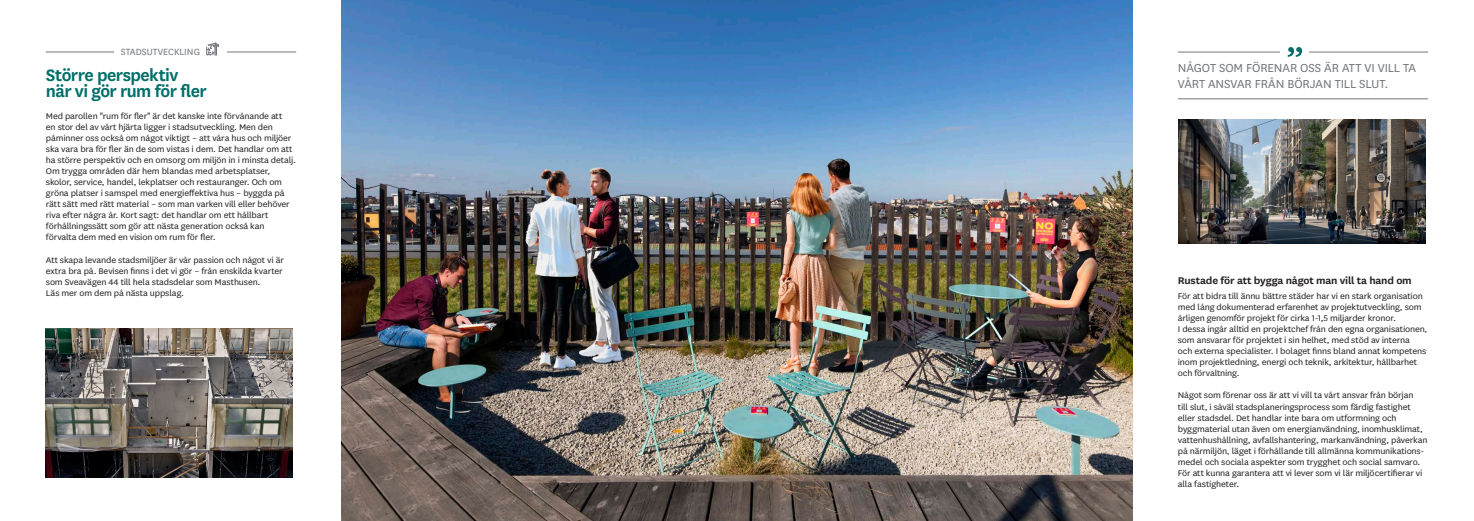
<style>
.page{position:relative;width:1474px;height:521px;background:#fff}
.page>*{position:absolute;margin:0;border:0;box-sizing:border-box;transform-origin:0 0}
.t1{font:600 19.25px/15.8px "Skandia Sans";letter-spacing:-.03em;color:#006f68}
.t2{font:13.56px/15.8px "Skandia Sans";letter-spacing:-.005em;color:#72767a}
.t3{font:600 11.38px "Skandia Sans";letter-spacing:-.02em;color:#231f20;scale:1.06 1}
.t4{font:10.5px "Skandia Sans";color:#72767a}
.t5{font:9.62px/11px "Skandia Sans";letter-spacing:-.015em;color:#231f20;scale:1.06 1}
</style>
<div class="page">
<img style="left:341px;top:0;width:791px;height:521px">
<hr style="left:46px;top:52px;width:250px;height:1px;background:#72767a">
<div style="left:114px;top:47px;width:113px;height:15px;background:#fff"></div>
<svg style="left:206px;top:42px;width:13px;height:14px"></svg>
<img style="left:46px;top:329px;width:247px;height:148px">
<hr style="left:1177px;top:52px;width:250px;height:1px;background:#72767a">
<hr style="left:1177px;top:98px;width:250px;height:1px;background:#72767a">
<div style="left:1280px;top:44px;width:28px;height:17px;background:#fff"></div>
<svg style="left:1287px;top:47px;width:14px;height:10px"></svg>
<img style="left:1178px;top:120px;width:247px;height:123px">
<p class="t4" style="left:121px;top:45px;width:81px">STADSUTVECKLING</p>
<p class="t1" style="left:46px;top:67px;width:162px">Större perspektiv när vi gör rum för fler</p>
<p class="t5" style="left:46px;top:110px;width:237px">Med parollen "rum för fler" är det kanske inte förvånande att<br>en stor del av vårt hjärta ligger i stadsutveckling. Men den påminner oss också om något viktigt – att våra hus och miljöer ska vara bra för fler än de som vistas i dem. Det handlar om att ha större perspektiv och en omsorg om miljön in i minsta detalj.<br>Om trygga områden där hem blandas med arbetsplatser, skolor, service, handel, lekplatser och restauranger. Och om gröna platser i samspel med energieffektiva hus – byggda på rätt sätt med rätt material – som man varken vill eller behöver riva efter några år. Kort sagt: det handlar om ett hållbart förhållningssätt som gör att nästa generation också kan förvalta dem med en vision om rum för fler.</p>
<p class="t5" style="left:46px;top:254px;width:226px">Att skapa levande stadsmiljöer är vår passion och något vi är extra bra på. Bevisen finns i det vi gör – från enskilda kvarter som Sveavägen 44 till hela stadsdelar som Masthusen.<br>Läs mer om dem på nästa uppslag.</p>
<p class="t2" style="left:1177px;top:59px;width:239px">NÅGOT SOM FÖRENAR OSS ÄR ATT VI VILL TA<br>VÅRT ANSVAR FRÅN BÖRJAN TILL SLUT.</p>
<p class="t3" style="left:1177px;top:273px;width:222px">Rustade för att bygga något man vill ta hand om</p>
<p class="t5" style="left:1177px;top:290px;width:232px">För att bidra till ännu bättre städer har vi en stark organisation med lång dokumenterad erfarenhet av projektutveckling, som årligen genomför projekt för cirka 1-1,5 miljarder kronor.</p>
<p class="t5" style="left:1177px;top:323px;width:237px">I dessa ingår alltid en projektchef från den egna organisationen, som ansvarar för projektet i sin helhet, med stöd av interna<br>och externa specialister. I bolaget finns bland annat kompetens inom projektledning, energi och teknik, arkitektur, hållbarhet och förvaltning.</p>
<p class="t5" style="left:1177px;top:389px;width:237px">Något som förenar oss är att vi vill ta vårt ansvar från början<br>till slut, i såväl stadsplaneringsprocess som färdig fastighet eller stadsdel. Det handlar inte bara om utformning och byggmaterial utan även om energianvändning, inomhusklimat, vattenhushållning, avfallshantering, markanvändning, påverkan på närmiljön, läget i förhållande till allmänna kommunikations&shy;medel och sociala aspekter som trygghet och social samvaro.<br>För att kunna garantera att vi lever som vi lär miljöcertifierar vi alla fastigheter.</p>
</div>
